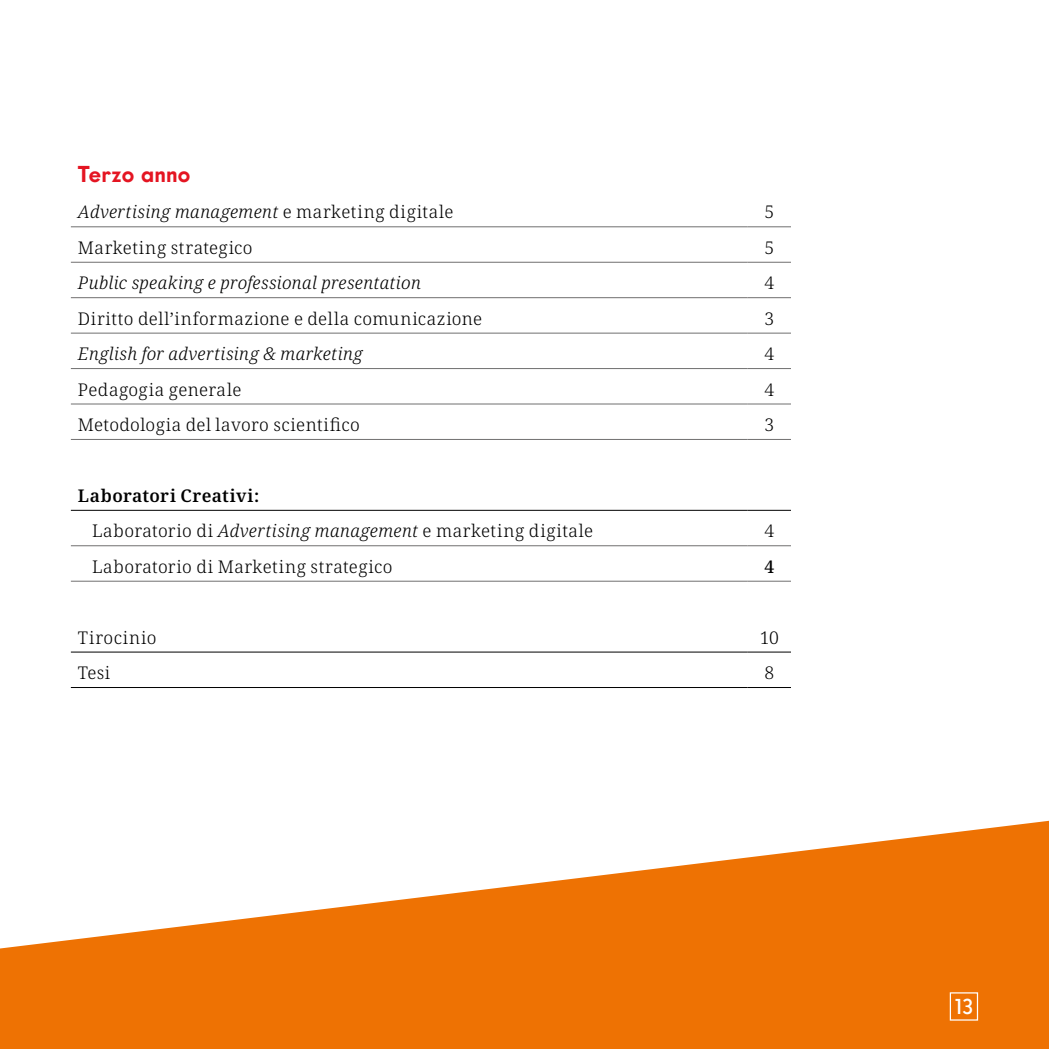
<style>
.page{position:relative;width:1049px;height:1049px;background:#fff}
.page>*{position:absolute;margin:0;border:0;box-sizing:border-box;transform-origin:0 0}
.t1{font:700 22.5px "Intervogue";letter-spacing:.01em;color:#e41522}
.t2{font:500 21.25px "Intervogue";color:#fff}
.t3{font:300 17.5px/35.5px "Noto Serif";letter-spacing:.025em;color:#000}
.t4{font:italic 300 17.5px "Noto Serif";letter-spacing:.02em;color:#000}
.t5{font:300 17.5px "Noto Serif";letter-spacing:.045em;color:#000}
.t6{font:500 17.5px "Noto Serif";color:#000}
.s1{font-style:normal}
.s2{font-weight:600}
.s3{font-style:italic}
</style>
<div class="page">
<svg style="left:0;top:821px;width:1049px;height:228px;fill:#ee7203"></svg>
<div style="left:950px;top:992px;width:28px;height:28px;border:1px solid #fff"></div>
<hr style="left:748px;top:226px;width:43px;height:1px;background:#706f6f">
<hr style="left:71px;top:439px;width:677px;height:1px;background:#706f6f">
<hr style="left:748px;top:439px;width:43px;height:1px;background:#706f6f">
<hr style="left:748px;top:262px;width:43px;height:1px;background:#706f6f">
<hr style="left:71px;top:297px;width:677px;height:1px;background:#706f6f">
<hr style="left:748px;top:297px;width:43px;height:1px;background:#706f6f">
<hr style="left:71px;top:687px;width:677px;height:1px;background:#000">
<hr style="left:748px;top:687px;width:43px;height:1px;background:#000">
<hr style="left:71px;top:333px;width:677px;height:1px;background:#706f6f">
<hr style="left:71px;top:652px;width:677px;height:1px;background:#000">
<hr style="left:748px;top:652px;width:43px;height:1px;background:#000">
<hr style="left:748px;top:333px;width:43px;height:1px;background:#706f6f">
<hr style="left:71px;top:581px;width:677px;height:1px;background:#706f6f">
<hr style="left:748px;top:581px;width:43px;height:1px;background:#706f6f">
<hr style="left:71px;top:368px;width:677px;height:1px;background:#706f6f">
<hr style="left:71px;top:510px;width:677px;height:1px;background:#000">
<hr style="left:748px;top:510px;width:43px;height:1px;background:#000">
<hr style="left:748px;top:368px;width:43px;height:1px;background:#706f6f">
<hr style="left:71px;top:404px;width:677px;height:1px;background:#706f6f">
<hr style="left:748px;top:404px;width:43px;height:1px;background:#706f6f">
<hr style="left:71px;top:545px;width:677px;height:1px;background:#706f6f">
<hr style="left:748px;top:545px;width:43px;height:1px;background:#706f6f">
<hr style="left:71px;top:226px;width:677px;height:1px;background:#706f6f">
<hr style="left:71px;top:262px;width:677px;height:1px;background:#706f6f">
<p class="t1" style="left:78px;top:160px;width:114px">Terzo anno</p>
<p class="t4" style="left:78px;top:200px;width:377px">Advertising management <span class="s1">e marketing digitale</span></p>
<p class="t3" style="left:764px;top:195px;width:11px">5</p>
<p class="t3" style="left:78px;top:230px;width:176px">Marketing strategico</p>
<p class="t3" style="left:764px;top:230px;width:11px">5</p>
<p class="t4" style="left:78px;top:271px;width:344px">Public speaking e professional presentation</p>
<p class="t3" style="left:764px;top:266px;width:11px">4</p>
<p class="t3" style="left:78px;top:301px;width:406px">Diritto dell’informazione e della comunicazione</p>
<p class="t3" style="left:764px;top:301px;width:11px">3</p>
<p class="t4" style="left:78px;top:342px;width:286px">English for advertising &amp; marketing</p>
<p class="t3" style="left:764px;top:337px;width:11px">4</p>
<p class="t3" style="left:78px;top:372px;width:165px">Pedagogia generale</p>
<p class="t3" style="left:764px;top:372px;width:11px">4</p>
<p class="t3" style="left:78px;top:408px;width:283px">Metodologia del lavoro scientifico</p>
<p class="t3" style="left:764px;top:408px;width:11px">3</p>
<p class="t3" style="left:92px;top:478px;width:503px;text-indent:-14px"><span class="s2">Laboratori Creativi:<br></span>Laboratorio di <span class="s3">Advertising management</span> e marketing digitale</p>
<p class="t3" style="left:764px;top:514px;width:11px">4</p>
<p class="t3" style="left:92px;top:549px;width:302px">Laboratorio di Marketing strategico</p>
<p class="t6" style="left:764px;top:554px;width:11px">4</p>
<p class="t5" style="left:78px;top:625px;width:80px">Tirocinio</p>
<p class="t3" style="left:760px;top:620px;width:21px">10</p>
<p class="t3" style="left:78px;top:656px;width:34px">Tesi</p>
<p class="t3" style="left:764px;top:656px;width:11px">8</p>
<p class="t2" style="left:955px;top:994px;width:20px">13</p>
</div>
